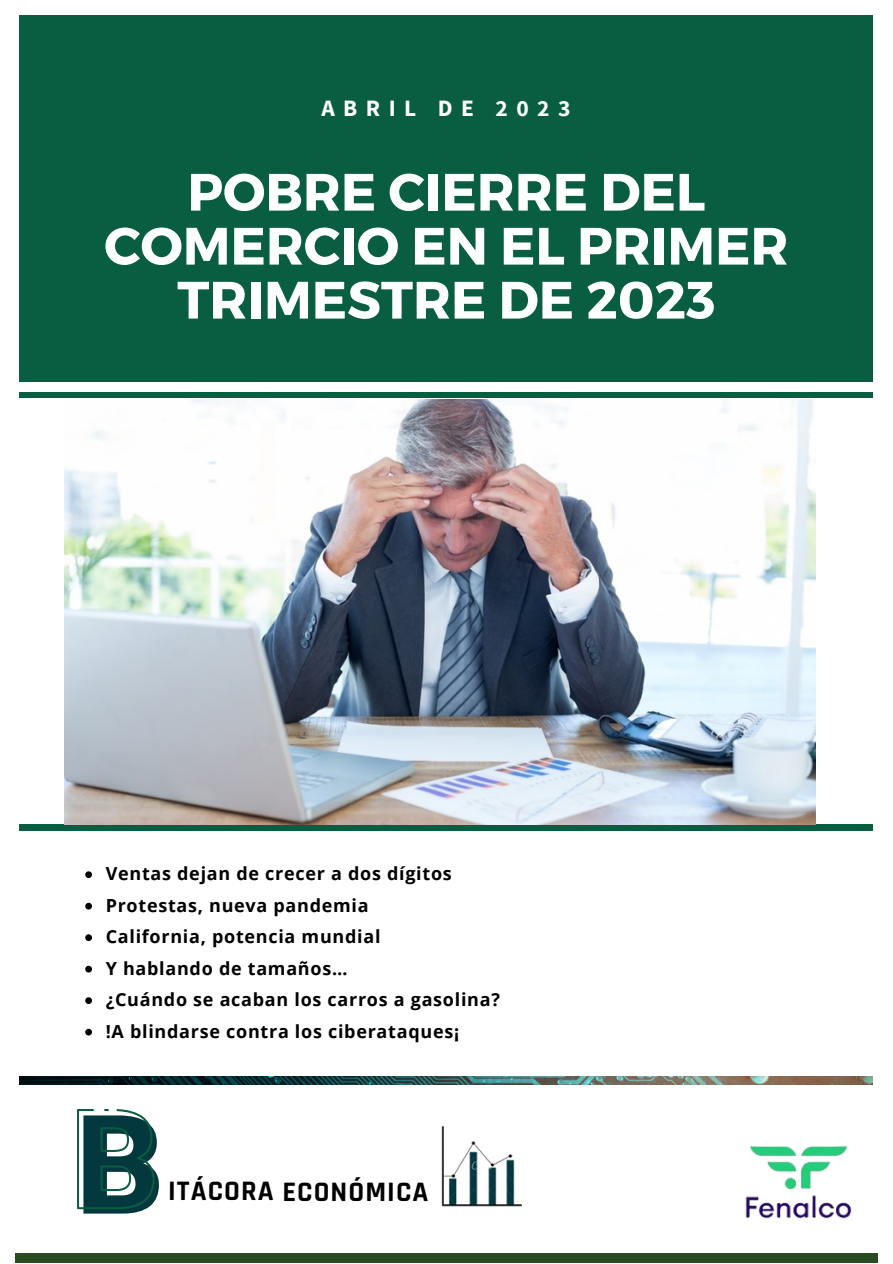
<style>
.page{position:relative;width:893px;height:1264px;background:#fff}
.page>*{position:absolute;margin:0;border:0;box-sizing:border-box;transform-origin:0 0}
.t1{font:700 52.5px/54px "Montserrat";color:#fcfffe;text-align:center}
.t2{font:700 28.5px "Rajdhani";letter-spacing:.035em;color:#000201}
.t3{font:700 23.4px "Source Sans Pro";letter-spacing:.36em;color:#fcfffe}
.t4{font:700 18px/31.5px "Open Sans";letter-spacing:.04em;color:#000}
</style>
<div class="page">
<div style="left:19px;top:824px;width:853px;height:7px;background:#095d40"></div>
<div style="left:19px;top:15px;width:853px;height:366px;background:#095d40"></div>
<div style="left:15px;top:1253px;width:862px;height:9px;background:#2b4b22"></div>
<svg style="left:77px;top:1109px;width:82px;height:104px"></svg>
<div style="left:19px;top:392px;width:853px;height:6px;background:#095d40"></div>
<img style="left:441px;top:1126px;width:81px;height:81px">
<img style="left:745px;top:1145px;width:107px;height:74px">
<img style="left:19px;top:1076px;width:853px;height:8px">
<img style="left:65px;top:399px;width:750px;height:425px">
<svg style="left:85px;top:871px;width:7px;height:7px"></svg>
<svg style="left:85px;top:902px;width:7px;height:7px"></svg>
<svg style="left:85px;top:934px;width:7px;height:7px"></svg>
<svg style="left:85px;top:965px;width:7px;height:7px"></svg>
<svg style="left:85px;top:997px;width:7px;height:7px"></svg>
<svg style="left:85px;top:1028px;width:7px;height:7px"></svg>
<p class="t3" style="left:321px;top:93px;width:250px">ABRIL DE 2023</p>
<h1 class="t1" style="left:104px;top:162px;width:685px">POBRE CIERRE DEL<br>COMERCIO EN EL PRIMER<br>TRIMESTRE DE 2023</h1>
<p class="t4" style="left:106px;top:857px;width:396px">Ventas dejan de crecer a dos dígitos<br>Protestas, nueva pandemia<br>California, potencia mundial<br>Y hablando de tamaños…<br>¿Cuándo se acaban los carros a gasolina? !A blindarse contra los ciberataques¡</p>
<h2 class="t2" style="left:168px;top:1174px;width:262px">ITÁCORA ECONÓMICA</h2>
</div>
